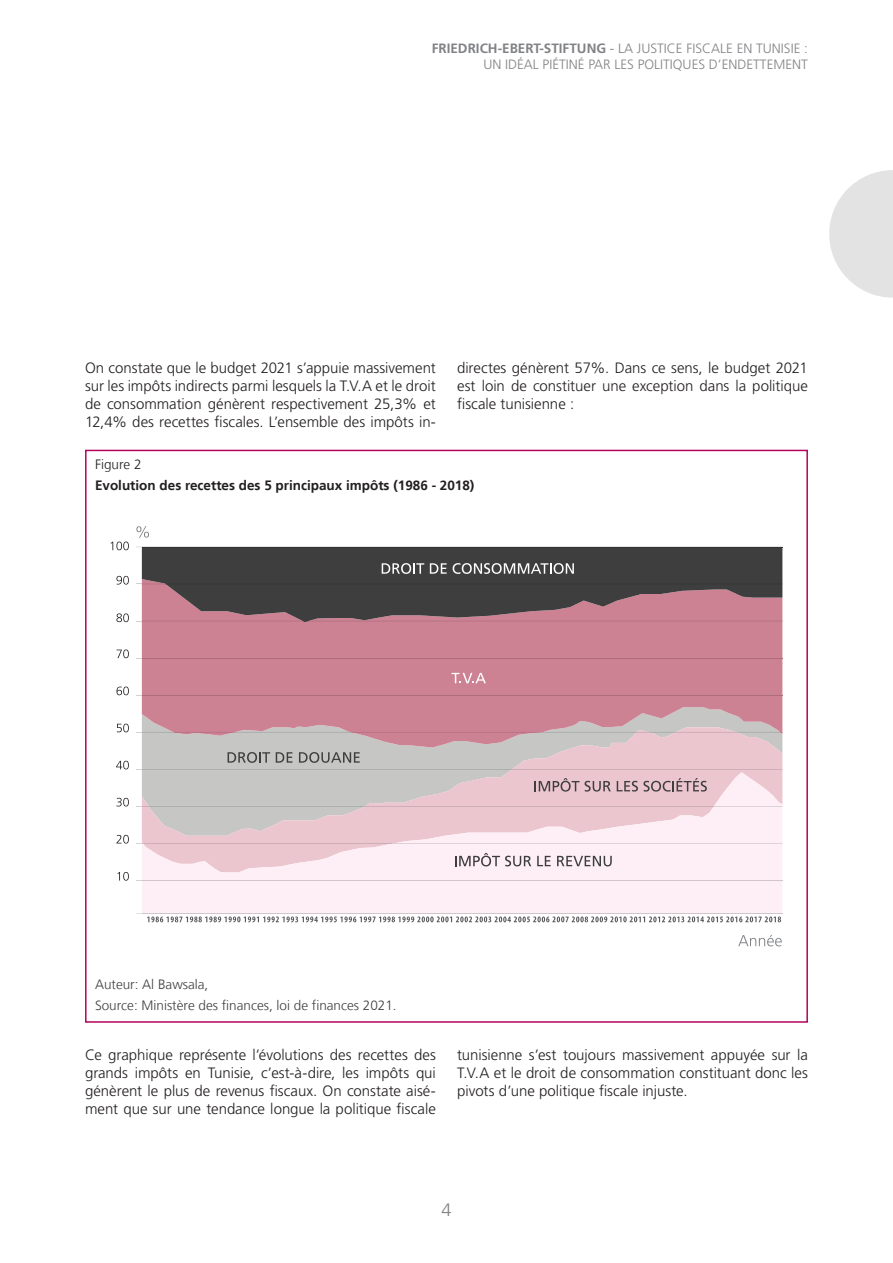
<style>
.page{position:relative;width:893px;height:1263px;background:#fff}
.page>*{position:absolute;margin:0;border:0;box-sizing:border-box;transform-origin:0 0}
.t1{font:300 18px "Frutiger LT Std";color:#808285}
.t2{font:300 15px/18px "Frutiger LT Std";color:#231f20;text-align:justify}
.t3{font:300 13.5px/16.2px "Frutiger LT Std";color:#808285;text-align:right}
.t4{font:300 13.5px/20.4px "Frutiger LT";color:#3e3e3f}
.t5{font:700 13.5px "Frutiger LT";color:#231f20}
.t6{font:300 13.5px "Frutiger LT";color:#231f20}
.s1{font-weight:700}
</style>
<div class="page">
<svg style="left:829px;top:170px;width:64px;height:128px"></svg>
<svg style="left:111px;top:542px;width:18px;height:8px"></svg>
<svg style="left:136px;top:526px;width:13px;height:12px"></svg>
<svg style="left:738px;top:935px;width:44px;height:11px"></svg>
<svg style="left:116px;top:576px;width:13px;height:9px"></svg>
<svg style="left:116px;top:613px;width:13px;height:9px"></svg>
<svg style="left:116px;top:686px;width:13px;height:9px"></svg>
<svg style="left:117px;top:724px;width:12px;height:8px"></svg>
<svg style="left:116px;top:798px;width:13px;height:8px"></svg>
<svg style="left:116px;top:835px;width:13px;height:8px"></svg>
<svg style="left:117px;top:872px;width:12px;height:9px"></svg>
<svg style="left:116px;top:761px;width:13px;height:8px"></svg>
<svg style="left:117px;top:649px;width:12px;height:9px"></svg>
<div style="left:142px;top:622px;width:640px;height:105px;background:#cd8294"></div>
<svg style="left:142px;top:548px;width:640px;height:73px;background:#5b4c50"></svg>
<svg style="left:142px;top:727px;width:640px;height:45px;background:#d2bdc1"></svg>
<svg style="left:142px;top:772px;width:640px;height:141px;fill:#fdeff5"></svg>
<hr style="left:142px;top:880px;width:640px;height:1px;background:#d0c5cb">
<svg style="left:136px;top:843px;width:646px;height:1px"></svg>
<svg style="left:136px;top:806px;width:646px;height:1px"></svg>
<svg style="left:136px;top:769px;width:646px;height:1px"></svg>
<svg style="left:136px;top:732px;width:646px;height:1px"></svg>
<hr style="left:142px;top:695px;width:640px;height:1px;background:#ad6d7e">
<hr style="left:142px;top:658px;width:640px;height:1px;background:#ad6d7e">
<svg style="left:136px;top:621px;width:646px;height:1px"></svg>
<svg style="left:141px;top:584px;width:641px;height:1px"></svg>
<hr style="left:142px;top:547px;width:640px;height:1px;background:#343434">
<svg style="left:136px;top:913px;width:646px;height:9px"></svg>
<svg style="left:382px;top:563px;width:42px;height:11px"></svg>
<svg style="left:430px;top:563px;width:17px;height:11px"></svg>
<svg style="left:453px;top:563px;width:121px;height:11px"></svg>
<svg style="left:452px;top:673px;width:34px;height:10px"></svg>
<svg style="left:228px;top:752px;width:42px;height:11px"></svg>
<svg style="left:276px;top:752px;width:16px;height:11px"></svg>
<svg style="left:299px;top:752px;width:61px;height:11px"></svg>
<svg style="left:535px;top:778px;width:44px;height:13px"></svg>
<svg style="left:585px;top:781px;width:26px;height:10px"></svg>
<svg style="left:617px;top:778px;width:90px;height:13px"></svg>
<svg style="left:455px;top:853px;width:76px;height:13px"></svg>
<svg style="left:537px;top:856px;width:14px;height:10px"></svg>
<svg style="left:557px;top:856px;width:55px;height:10px"></svg>
<p class="t3" style="left:432px;top:40px;width:378px"><span class="s1">FRIEDRICH-EBERT-STIFTUNG</span> - LA JUSTICE FISCALE EN TUNISIE :<br>UN IDÉAL PIÉTINÉ PAR LES POLITIQUES D’ENDETTEMENT</p>
<p class="t2" style="left:85px;top:359px;width:352px">On constate que le budget 2021 s’appuie massivement sur les impôts indirects parmi lesquels la T.V.A et le droit de consommation génèrent respectivement 25,3% et 12,4% des recettes fiscales. L’ensemble des impôts in-</p>
<p class="t2" style="left:457px;top:359px;width:352px">directes génèrent 57%. Dans ce sens, le budget 2021 est loin de constituer une exception dans la politique fiscale tunisienne :</p>
<p class="t6" style="left:95px;top:457px;width:48px">Figure 2</p>
<p class="t5" style="left:95px;top:477px;width:381px">Evolution des recettes des 5 principaux impôts (1986 - 2018)</p>
<p class="t4" style="left:95px;top:974px;width:303px">Auteur: Al Bawsala,<br>Source: Ministère des finances, loi de finances 2021.</p>
<p class="t2" style="left:85px;top:1046px;width:352px">Ce graphique représente l’évolutions des recettes des grands impôts en Tunisie, c’est-à-dire, les impôts qui génèrent le plus de revenus fiscaux. On constate aisé&shy;ment que sur une tendance longue la politique fiscale</p>
<p class="t2" style="left:457px;top:1046px;width:352px">tunisienne s’est toujours massivement appuyée sur la T.V.A et le droit de consommation constituant donc les pivots d’une politique fiscale injuste.</p>
<p class="t1" style="left:441px;top:1200px;width:12px">4</p>
</div>
